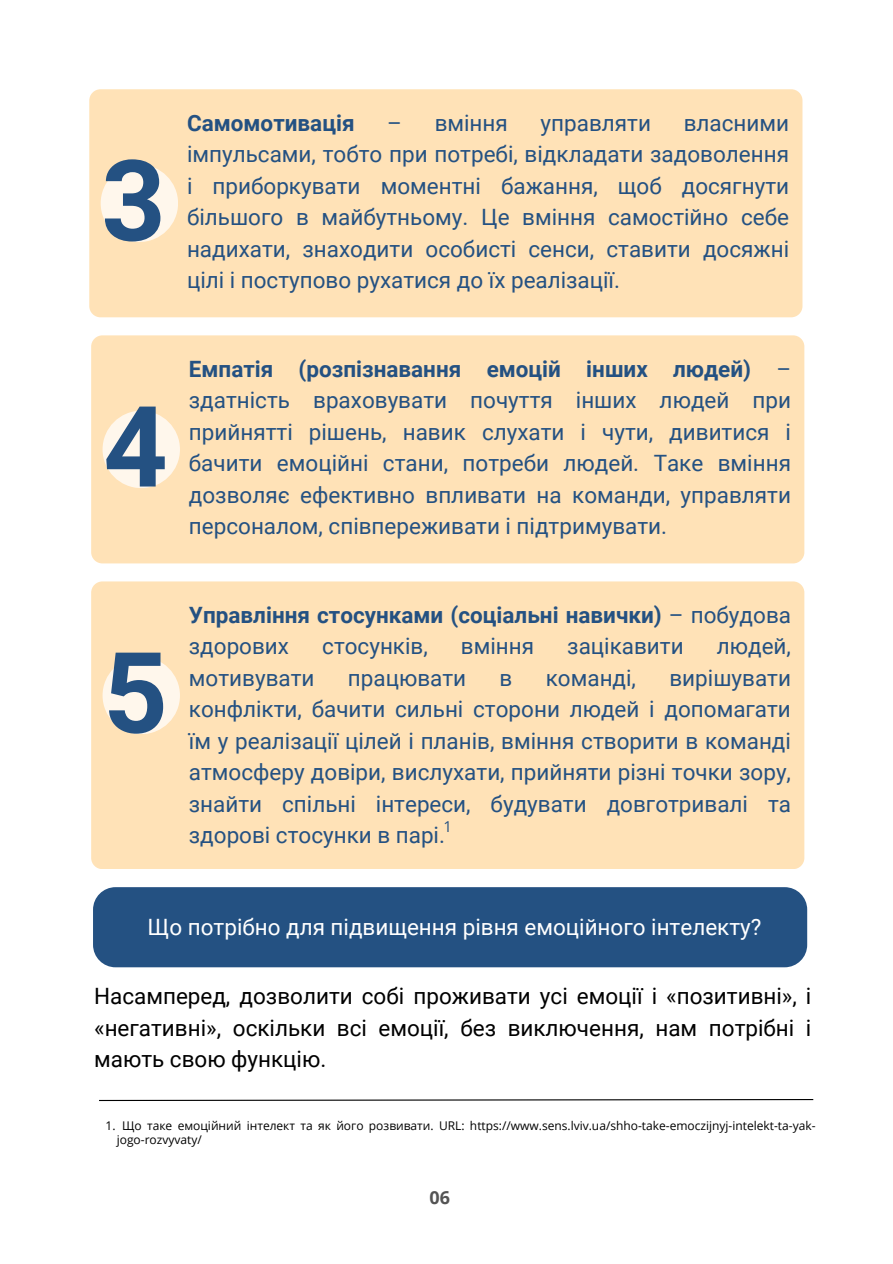
<style>
.page{position:relative;width:893px;height:1264px;background:#fff}
.page>*{position:absolute;margin:0;border:0;box-sizing:border-box;transform-origin:0 0}
.t1{font:700 112.35px "Roboto";color:#245182}
.t2{font:22.5px/31.5px "Roboto";color:#245182;text-align:justify}
.t3{font:22.5px/31.5px "Roboto";color:#000;text-align:justify}
.t4{font:700 22.5px/31.5px "Roboto";color:#245182}
.t5{font:22.5px "Roboto";color:#fff}
.t6{font:700 18px "Open Sans";color:#545454}
.t7{font:15px "Open Sans";color:#245182}
.t8{font:12px/14px "Open Sans";color:#000}
.s1{font-weight:700}
.s2{font-weight:400}
</style>
<div class="page">
<svg style="left:99px;top:1099px;width:715px;height:2px"></svg>
<div style="left:89px;top:89px;width:713px;height:228px;background:#ffe2b7;border-radius:11px"></div>
<div style="left:101px;top:165px;width:77px;height:77px;background:#fff7ec;border-radius:50%"></div>
<div style="left:91px;top:335px;width:713px;height:228px;background:#ffe2b7;border-radius:11px"></div>
<div style="left:102px;top:411px;width:78px;height:77px;background:#fff7ec;border-radius:50%"></div>
<div style="left:91px;top:581px;width:713px;height:288px;background:#ffe2b7;border-radius:11px"></div>
<div style="left:102px;top:656px;width:78px;height:78px;background:#fff7ec;border-radius:50%"></div>
<div style="left:93px;top:887px;width:714px;height:80px;background:#245182;border-radius:22px"></div>
<p class="t1" style="left:101px;top:136px;width:66px">3</p>
<p class="t4" style="left:187px;top:107px;width:169px">Самомотивація</p>
<p class="t2" style="left:387px;top:107px;width:122px">– вміння</p>
<p class="t2" style="left:540px;top:107px;width:112px">управляти</p>
<p class="t2" style="left:187px;top:107px;width:603px;text-indent:496px">власними імпульсами, тобто при потребі, відкладати задоволення і приборкувати моментні бажання, щоб досягнути більшого в майбутньому. Це вміння самостійно себе надихати, знаходити особисті сенси, ставити досяжні цілі і поступово рухатися до їх реалізації.</p>
<p class="t1" style="left:103px;top:382px;width:66px">4</p>
<p class="t2" style="left:189px;top:353px;width:603px"><span class="s1">Емпатія (розпізнавання емоцій інших людей)</span> – здатність враховувати почуття інших людей при прийнятті рішень, навик слухати і чути, дивитися і бачити емоційні стани, потреби людей. Таке вміння дозволяє ефективно впливати на команди, управляти персоналом, співпереживати і підтримувати.</p>
<p class="t1" style="left:103px;top:628px;width:66px">5</p>
<p class="t4" style="left:189px;top:599px;width:603px">Управління стосунками (соціальні навички) <span class="s2">– побудова здорових</span></p>
<p class="t2" style="left:322px;top:631px;width:107px">стосунків,</p>
<p class="t2" style="left:461px;top:631px;width:75px">вміння</p>
<p class="t2" style="left:567px;top:631px;width:118px">зацікавити</p>
<p class="t2" style="left:716px;top:631px;width:76px">людей,</p>
<p class="t2" style="left:189px;top:662px;width:603px;text-indent:480px">вирішувати конфлікти, бачити сильні сторони людей і допомагати їм у реалізації цілей і планів, вміння створити в команді атмосферу довіри, вислухати, прийняти різні точки зору, знайти спільні інтереси, будувати довготривалі та здорові стосунки в парі.</p>
<p class="t2" style="left:189px;top:662px;width:127px">мотивувати</p>
<p class="t2" style="left:348px;top:662px;width:120px">працювати</p>
<p class="t2" style="left:499px;top:662px;width:14px">в</p>
<p class="t2" style="left:545px;top:662px;width:92px">команді,</p>
<p class="t7" style="left:443px;top:815px;width:10px">1</p>
<p class="t5" style="left:148px;top:914px;width:615px">Що потрібно для підвищення рівня емоційного інтелекту?</p>
<p class="t3" style="left:94px;top:980px;width:718px">Насамперед, дозволити собі проживати усі емоції і «позитивні», і «негативні», оскільки всі емоції, без виключення, нам потрібні і мають свою функцію.</p>
<p class="t8" style="left:117px;top:1118px;width:700px;text-indent:5px">Що таке емоційний інтелект та як його розвивати. URL: https://www.sens.lviv.ua/shho-take-emoczijnyj-intelekt-ta-yak&shy;jogo-rozvyvaty/</p>
<p class="t8" style="left:105px;top:1118px;width:12px">1.</p>
<p class="t6" style="left:429px;top:1184px;width:22px">06</p>
</div>
